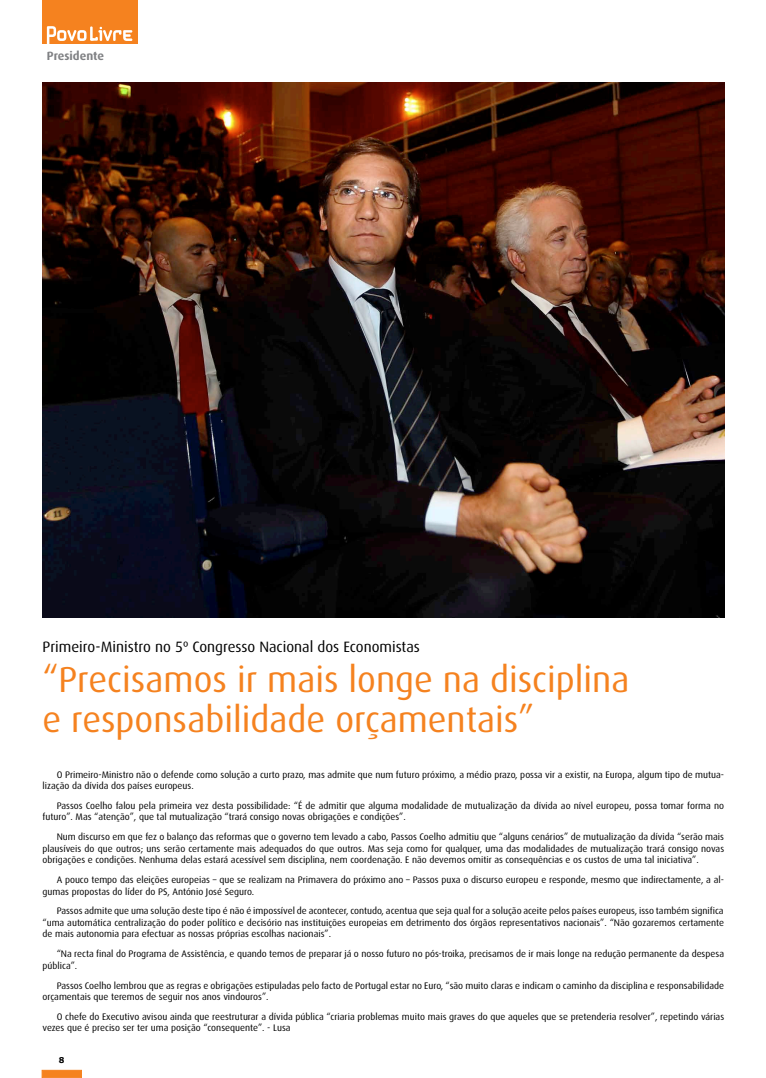
<style>
.page{position:relative;width:766px;height:1078px;background:#fff}
.page>*{position:absolute;margin:0;border:0;box-sizing:border-box;transform-origin:0 0}
.t1{font:36px/40px "Dax";color:#f5821f}
.t2{font:15px "Dax";color:#000}
.t3{font:700 12px "Dax";color:#808184}
.t4{font:9.5px/11.4px "Dax";color:#000}
.t5{font:700 8px "Verdana";color:#000}
</style>
<div class="page">
<div style="left:42px;top:1069px;width:40px;height:8px;background:#f5821f;border:1px solid #f5821f"></div>
<img style="left:43px;top:83px;width:681px;height:534px">
<div style="left:43px;top:0;width:95px;height:44px;background:#f5821f"></div>
<svg style="left:47px;top:26px;width:85px;height:18px"></svg>
<p class="t3" style="left:47px;top:49px;width:59px">Presidente</p>
<h2 class="t2" style="left:43px;top:638px;width:379px">Primeiro-Ministro no 5º Congresso Nacional dos Economistas</h2>
<h1 class="t1" style="left:43px;top:659px;width:588px">“Precisamos ir mais longe na disciplina e responsabilidade orçamentais”</h1>
<p class="t4" style="left:43px;top:768px;width:683px;text-indent:14px">O Primeiro-Ministro não o defende como solução a curto prazo, mas admite que num futuro próximo, a médio prazo, possa vir a existir, na Europa, algum tipo de mutua&shy;lização da dívida dos países europeus.</p>
<p class="t4" style="left:43px;top:800px;width:682px;text-indent:14px">Passos Coelho falou pela primeira vez desta possibilidade: “É de admitir que alguma modalidade de mutualização da dívida ao nível europeu, possa tomar forma no futuro”. Mas “atenção”, que tal mutualização “trará consigo novas obrigações e condições”.</p>
<p class="t4" style="left:43px;top:831px;width:683px;text-align:justify;text-indent:14px">Num discurso em que fez o balanço das reformas que o governo tem levado a cabo, Passos Coelho admitiu que “alguns cenários” de mutualização da dívida “serão mais plausíveis do que outros; uns serão certamente mais adequados do que outros. Mas seja como for qualquer, uma das modalidades de mutualização trará consigo novas obrigações e condições. Nenhuma delas estará acessível sem disciplina, nem coordenação. E não devemos omitir as consequências e os custos de uma tal iniciativa”.</p>
<p class="t4" style="left:43px;top:874px;width:683px;text-indent:14px">A pouco tempo das eleições europeias – que se realizam na Primavera do próximo ano – Passos puxa o discurso europeu e responde, mesmo que indirectamente, a al&shy;gumas propostas do líder do PS, António José Seguro.</p>
<p class="t4" style="left:43px;top:905px;width:682px;text-align:justify;text-indent:14px">Passos admite que uma solução deste tipo é não é impossível de acontecer, contudo, acentua que seja qual for a solução aceite pelos países europeus, isso também significa “uma automática centralização do poder político e decisório nas instituições europeias em detrimento dos órgãos representativos nacionais”. “Não gozaremos certamente de mais autonomia para efectuar as nossas próprias escolhas nacionais”.</p>
<p class="t4" style="left:43px;top:948px;width:682px;text-indent:14px">“Na recta final do Programa de Assistência, e quando temos de preparar já o nosso futuro no pós-troika, precisamos de ir mais longe na redução permanente da despesa pública”.</p>
<p class="t4" style="left:43px;top:979px;width:682px;text-indent:14px">Passos Coelho lembrou que as regras e obrigações estipuladas pelo facto de Portugal estar no Euro, “são muito claras e indicam o caminho da disciplina e responsabilidade orçamentais que teremos de seguir nos anos vindouros”.</p>
<p class="t4" style="left:43px;top:1010px;width:683px;text-indent:14px">O chefe do Executivo avisou ainda que reestruturar a dívida pública “criaria problemas muito mais graves do que aqueles que se pretenderia resolver”, repetindo várias vezes que é preciso ser ter uma posição “consequente”. - Lusa</p>
<p class="t5" style="left:59px;top:1054px;width:7px">8</p>
</div>
